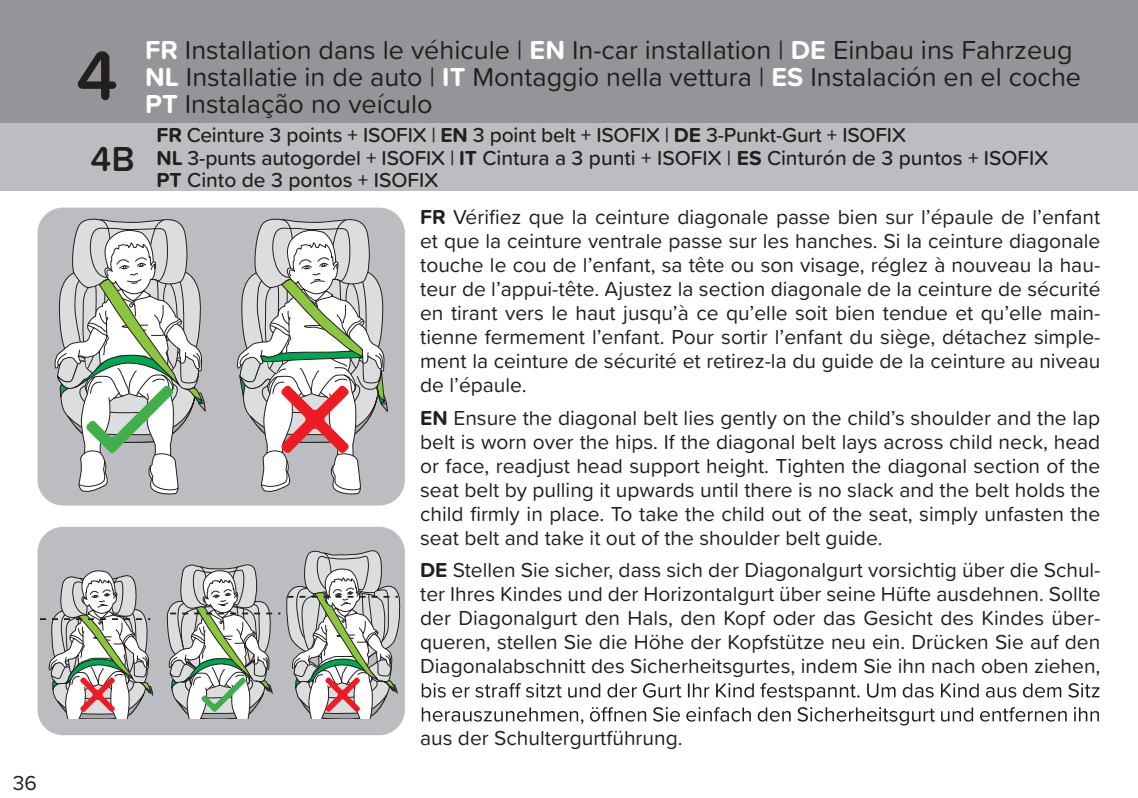
<style>
.page{position:relative;width:1138px;height:798px;background:#fff}
.page>*{position:absolute;margin:0;border:0;box-sizing:border-box;transform-origin:0 0}
.t1{font:600 72px "Proxima Soft";color:#231f20}
.t2{font:600 36px "Proxima Soft";color:#231f20}
.t3{font:27px/27px "Proxima Soft";color:#231f20}
.t4{font:21px/24px "Proxima Soft";color:#231f20;text-align:justify}
.t5{font:500 21px/22.5px "Proxima Soft";letter-spacing:-.01em;color:#231f20}
.s1{font-weight:700;color:#fff}
.s2{font-weight:700}
</style>
<div class="page">
<svg style="left:422px;top:683px;width:678px;height:18px"></svg>
<svg style="left:422px;top:707px;width:677px;height:18px"></svg>
<div style="left:37px;top:208px;width:368px;height:297px;background:#bbbdc0;border-radius:26px"></div>
<svg style="left:38px;top:357px;width:165px;height:379px"></svg>
<svg style="left:237px;top:356px;width:147px;height:380px"></svg>
<svg style="left:56px;top:218px;width:150px;height:273px"></svg>
<svg style="left:239px;top:218px;width:149px;height:273px"></svg>
<div style="left:37px;top:527px;width:368px;height:208px;background:#bbbdc0;border-radius:26px"></div>
<svg style="left:167px;top:564px;width:113px;height:155px"></svg>
<svg style="left:40px;top:570px;width:113px;height:149px"></svg>
<svg style="left:286px;top:550px;width:115px;height:169px"></svg>
<div style="left:0;top:123px;width:1138px;height:68px;background:#bbbdc0"></div>
<div style="left:0;top:0;width:1138px;height:123px;background:#939598"></div>
<p class="t4" style="left:13px;top:772px;width:26px">36</p>
<h1 class="t1" style="left:76px;top:51px;width:43px">4</h1>
<p class="t3" style="left:145px;top:39px;width:937px"><span class="s1">FR</span> Installation dans le véhicule | <span class="s1">EN</span> In-car installation | <span class="s1">DE</span> Einbau ins Fahrzeug<br><span class="s1">NL</span> Installatie in de auto | <span class="s1">IT</span> Montaggio nella vettura | <span class="s1">ES</span> Instalación en el coche<br><span class="s1">PT</span> Instalação no veículo</p>
<h2 class="t2" style="left:90px;top:147px;width:46px">4B</h2>
<p class="t5" style="left:157px;top:125px;width:893px"><span class="s2">FR</span> Ceinture 3 points + ISOFIX | <span class="s2">EN</span> 3 point belt + ISOFIX | <span class="s2">DE</span> 3-Punkt-Gurt + ISOFIX<br><span class="s2">NL</span> 3-punts autogordel + ISOFIX | <span class="s2">IT</span> Cintura a 3 punti + ISOFIX | <span class="s2">ES</span> Cinturón de 3 puntos + ISOFIX<br><span class="s2">PT</span> Cinto de 3 pontos + ISOFIX</p>
<p class="t4" style="left:420px;top:207px;width:682px"><span class="s2">FR</span> Vérifiez que la ceinture diagonale passe bien sur l’épaule de l’enfant et que la ceinture ventrale passe sur les hanches. Si la ceinture diagonale touche le cou de l’enfant, sa tête ou son visage, réglez à nouveau la hau&shy;teur de l’appui-tête. Ajustez la section diagonale de la ceinture de sécurité en tirant vers le haut jusqu’à ce qu’elle soit bien tendue et qu’elle main&shy;tienne fermement l’enfant. Pour sortir l’enfant du siège, détachez simple&shy;ment la ceinture de sécurité et retirez-la du guide de la ceinture au niveau de l’épaule.</p>
<p class="t4" style="left:420px;top:407px;width:682px"><span class="s2">EN</span> Ensure the diagonal belt lies gently on the child’s shoulder and the lap belt is worn over the hips. If the diagonal belt lays across child neck, head or face, readjust head support height. Tighten the diagonal section of the seat belt by pulling it upwards until there is no slack and the belt holds the child firmly in place. To take the child out of the seat, simply unfasten the seat belt and take it out of the shoulder belt guide.</p>
<p class="t4" style="left:420px;top:560px;width:682px"><span class="s2">DE</span> Stellen Sie sicher, dass sich der Diagonalgurt vorsichtig über die Schul&shy;ter Ihres Kindes und der Horizontalgurt über seine Hüfte ausdehnen. Sollte der Diagonalgurt den Hals, den Kopf oder das Gesicht des Kindes über&shy;queren, stellen Sie die Höhe der Kopfstütze neu ein. Drücken Sie auf den Diagonalabschnitt des Sicherheitsgurtes, indem Sie ihn nach oben ziehen,</p>
<p class="t4" style="left:420px;top:728px;width:264px">aus der Schultergurtführung.</p>
</div>
